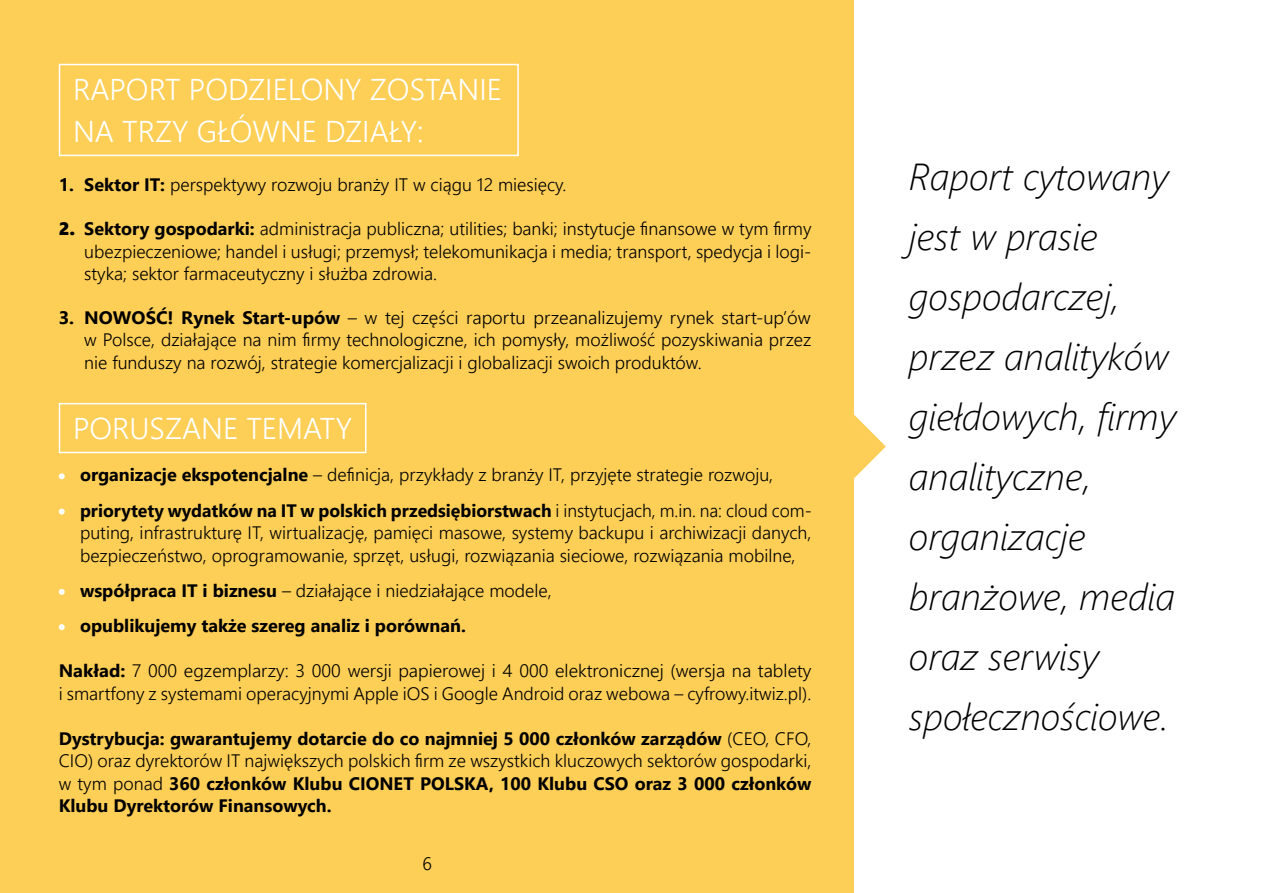
<style>
.page{position:relative;width:1263px;height:893px;background:#fff}
.page>*{position:absolute;margin:0;border:0;box-sizing:border-box;transform-origin:0 0}
.t1{font:italic 300 37.5px/60px "Segoe UI";color:#000}
.t2{font:300 30px/42px "Segoe UI";color:#fff}
.t3{font:300 18px/22.5px "Segoe UI";color:#000}
.t4{font:700 18px/22.5px "Segoe UI";color:#000}
.s1{font-weight:700}
.s2{font-family:"Segoe UI Black";font-weight:400}
.s3{font-weight:300}
</style>
<div class="page">
<svg style="left:853px;top:389px;width:33px;height:115px"></svg>
<div style="left:0;top:0;width:853px;height:893px;background:#fecf57"></div>
<div style="left:59px;top:64px;width:460px;height:92px;border:2px solid #fff"></div>
<div style="left:59px;top:403px;width:307px;height:50px;border:2px solid #fff"></div>
<svg style="left:59px;top:473px;width:6px;height:6px"></svg>
<svg style="left:59px;top:509px;width:6px;height:6px"></svg>
<svg style="left:59px;top:589px;width:6px;height:6px"></svg>
<svg style="left:59px;top:624px;width:6px;height:6px"></svg>
<h2 class="t2" style="left:73px;top:67px;width:430px">RAPORT PODZIELONY ZOSTANIE<br>NA TRZY GŁÓWNE DZIAŁY:</h2>
<p class="t3" style="left:59px;top:173px;width:509px"><span class="s1">1. Sektor IT:</span> perspektywy rozwoju branży IT w ciągu 12 miesięcy.</p>
<p class="t3" style="left:84px;top:217px;width:729px;text-align:justify;text-indent:-26px"><span class="s2">2.</span> <span class="s1">Sektory gospodarki:</span> administracja publiczna; utilities; banki; instytucje finansowe w tym firmy ubezpieczeniowe; handel i usługi; przemysł; telekomunikacja i media; transport, spedycja i logi&shy;styka; sektor farmaceutyczny i służba zdrowia.</p>
<p class="t3" style="left:84px;top:306px;width:729px;text-align:justify;text-indent:-26px"><span class="s1">3. NOWOŚĆ! Rynek Start-upów</span> – w tej części raportu przeanalizujemy rynek start-up’ów w Polsce, działające na nim firmy technologiczne, ich pomysły, możliwość pozyskiwania przez nie funduszy na rozwój, strategie komercjalizacji i globalizacji swoich produktów.</p>
<h2 class="t2" style="left:73px;top:406px;width:281px">PORUSZANE TEMATY</h2>
<p class="t3" style="left:80px;top:457px;width:733px;line-height:35.2px"><span class="s1">organizacje ekspotencjalne</span> – definicja, przykłady z branży IT, przyjęte strategie rozwoju, <span class="s1">priorytety wydatków na IT w polskich przedsiębiorstwach</span> i instytucjach, m.in. na: cloud com-</p>
<p class="t3" style="left:80px;top:521px;width:733px">puting, infrastrukturę IT, wirtualizację, pamięci masowe, systemy backupu i archiwizacji danych, bezpieczeństwo, oprogramowanie, sprzęt, usługi, rozwiązania sieciowe, rozwiązania mobilne,</p>
<p class="t4" style="left:80px;top:573px;width:473px;line-height:35.2px">współpraca IT i biznesu <span class="s3">– działające i niedziałające modele, </span>opublikujemy także szereg analiz i porównań.</p>
<p class="t3" style="left:59px;top:659px;width:754px"><span class="s1">Nakład:</span> 7 000 egzemplarzy: 3 000 wersji papierowej i 4 000 elektronicznej (wersja na tablety i smartfony z systemami operacyjnymi Apple iOS i Google Android oraz webowa – cyfrowy.itwiz.pl).</p>
<p class="t4" style="left:59px;top:727px;width:754px;text-align:justify">Dystrybucja: gwarantujemy dotarcie do co najmniej 5 000 członków zarządów <span class="s3">(CEO, CFO, CIO) oraz dyrektorów IT największych polskich firm ze wszystkich kluczowych sektorów gospodarki, w tym ponad</span> 360 członków Klubu CIONET POLSKA, 100 Klubu CSO oraz 3 000 członków Klubu Dyrektorów Finansowych.</p>
<p class="t3" style="left:423px;top:852px;width:11px">6</p>
<h1 class="t1" style="left:909px;top:143px;width:268px">Raport cytowany jest w prasie gospodarczej, przez analityków giełdowych, firmy analityczne, organizacje branżowe, media oraz serwisy społecznościowe.</h1>
</div>
